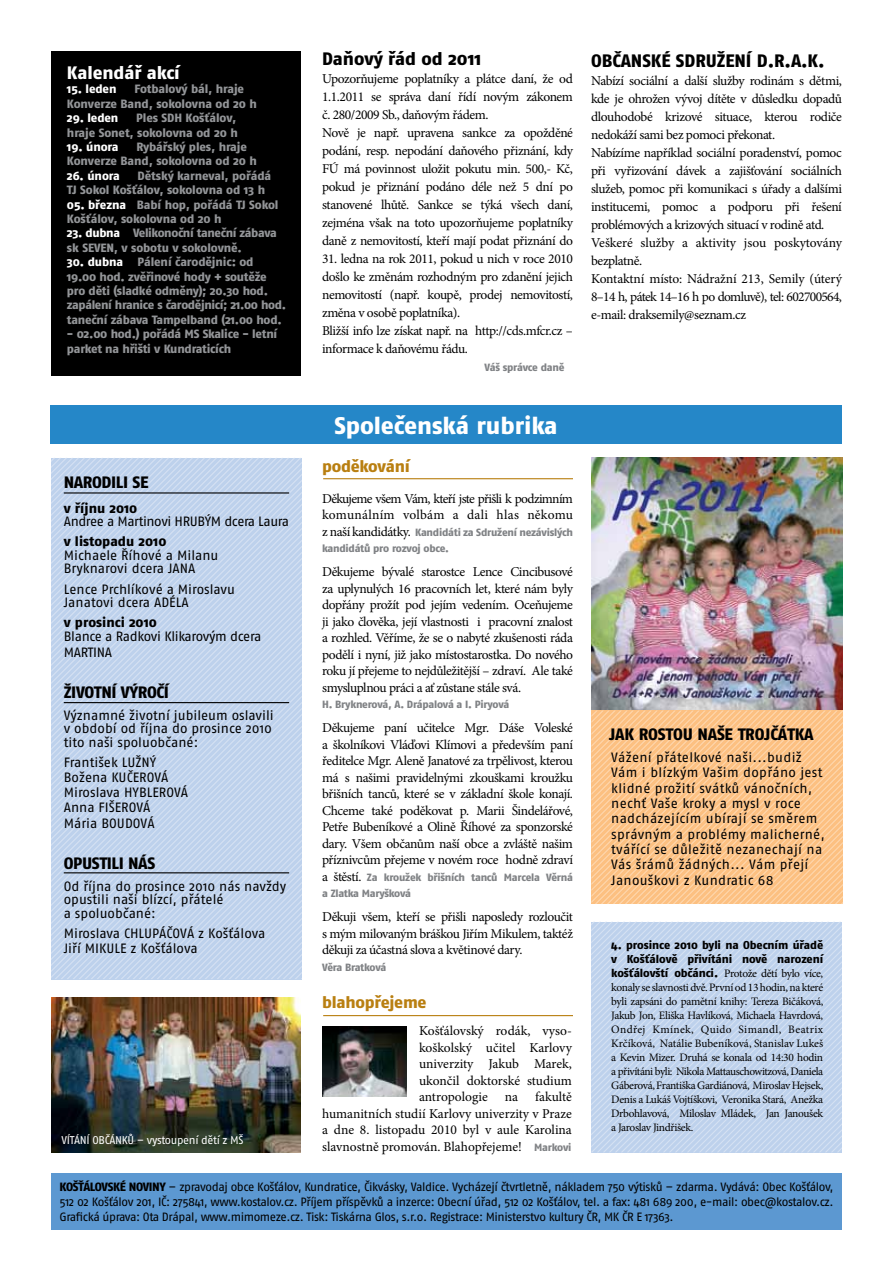
<style>
.page{position:relative;width:893px;height:1263px;background:#fff}
.page>*{position:absolute;margin:0;border:0;box-sizing:border-box;transform-origin:0 0}
.t1{font:800 24px "Fago CS";letter-spacing:-.005em;color:#fff}
.t2{font:800 18px "Fago CS";letter-spacing:-.005em;color:#000}
.t3{font:800 18px "Fago CS";letter-spacing:-.005em;color:#fff}
.t4{font:800 16.5px "Fago CS";letter-spacing:-.025em;color:#000}
.t5{font:800 16.5px "Fago CS";letter-spacing:-.015em;color:#b97f11}
.t6{font:13.5px/18px "Minion Pro";letter-spacing:-.03em;color:#000;text-align:justify}
.t7{font:13.5px/13.5px "Fago CS";color:#000}
.t8{font:13.5px/15.3px "Fago CS";letter-spacing:.02em;color:#000}
.t9{font:800 13.5px "Fago CS";color:#000}
.t10{font:13.5px/16.5px "Fago CS";letter-spacing:-.025em;color:#000}
.t11{font:13.5px "Fago CS";letter-spacing:-.03em;color:#000}
.t12{font:800 12px/14.4px "Fago CS";letter-spacing:-.01em;color:#939598}
.t13{font:12px/15px "Fago CS";letter-spacing:-.035em;color:#000;text-align:justify}
.t14{font:800 12px/14.4px "Fago CS";letter-spacing:-.03em;color:#939598}
.t15{font:800 12px "Fago CS";letter-spacing:-.01em;color:#fff}
.t16{font:11.4px/14px "Minion Pro";letter-spacing:-.035em;color:#000;text-align:justify}
.t17{font:800 11.4px/14px "Fago CS";letter-spacing:-.01em;color:#000}
.t18{font:11.25px "Fago CS";letter-spacing:-.03em;color:#fff}
.t19{font:800 10.5px/16.5px "Fago CS";letter-spacing:-.025em;color:#808285}
.s1{color:#fff}
.s2{font-family:"Minion Pro";font-weight:400;font-size:13.5px;color:#000}
.s3{font-family:"Fago CS";font-weight:800;font-size:10.5px;color:#808285}
.s4{font-family:"Fago CS";font-weight:800}
.s5{font-weight:800}
</style>
<div class="page">
<div style="left:50px;top:405px;width:792px;height:38px;background:#2587c8"></div>
<div style="left:51px;top:1173px;width:791px;height:57px;background:#5c98d1"></div>
<div style="left:51px;top:51px;width:250px;height:324px;background:#000"></div>
<svg style="left:51px;top:458px;width:251px;height:521px;background:#c2d4ec"></svg>
<svg style="left:591px;top:922px;width:251px;height:230px;background:#c4d5ee"></svg>
<hr style="left:64px;top:492px;width:225px;height:1px;background:#000">
<hr style="left:64px;top:702px;width:225px;height:1px;background:#000">
<hr style="left:64px;top:872px;width:225px;height:1px;background:#000">
<img style="left:591px;top:458px;width:251px;height:252px">
<svg style="left:591px;top:710px;width:252px;height:194px;background:#fcc58c"></svg>
<hr style="left:323px;top:478px;width:250px;height:1px;background:#b97f11">
<hr style="left:323px;top:1015px;width:250px;height:1px;background:#b97f11">
<img style="left:322px;top:1026px;width:84px;height:71px">
<img style="left:51px;top:997px;width:250px;height:156px">
<h2 class="t3" style="left:67px;top:62px;width:114px">Kalendář akcí</h2>
<p class="t15" style="left:67px;top:82px;width:51px">15. leden</p>
<p class="t12" style="left:67px;top:82px;width:192px;text-indent:67px">Fotbalový bál, hraje<br>Konverze Band, sokolovna od 20 h</p>
<p class="t15" style="left:67px;top:111px;width:53px">29. leden</p>
<p class="t12" style="left:67px;top:111px;width:172px;text-align:right">Ples SDH Košťálov,<br>hraje Sonet, sokolovna od 20 h</p>
<p class="t15" style="left:67px;top:140px;width:53px">19. února</p>
<p class="t12" style="left:67px;top:139px;width:192px;text-indent:69px">Rybářský ples, hraje<br>Konverze Band, sokolovna od 20 h</p>
<p class="t15" style="left:67px;top:168px;width:54px">26. února</p>
<p class="t12" style="left:67px;top:168px;width:206px;text-indent:71px">Dětský karneval, pořádá<br>TJ Sokol Košťálov, sokolovna od 13 h</p>
<p class="t12" style="left:67px;top:197px;width:213px"><span class="s1">05. března</span> Babí hop, pořádá TJ Sokol<br>Košťálov, sokolovna od 20 h</p>
<p class="t14" style="left:67px;top:226px;width:211px"><span class="s1">23. dubna</span> Velikonoční taneční zábava sk SEVEN, v sobotu v sokolovně.</p>
<p class="t12" style="left:67px;top:255px;width:221px"><span class="s1">30. dubna</span> Pálení čarodějnic: od<br>19.00 hod. zvěřinové hody + soutěže pro děti (sladké odměny); 20.30 hod. zapálení hranice s čarodějnicí; 21.00 hod. taneční zábava Tampelband (21.00 hod.</p>
<p class="t12" style="left:67px;top:327px;width:212px">- 02.00 hod.) pořádá MS Skalice - letní parket na hřišti v Kundraticích</p>
<p class="t4" style="left:64px;top:473px;width:86px">NARODILI SE</p>
<p class="t9" style="left:64px;top:500px;width:75px">v říjnu 2010</p>
<p class="t11" style="left:64px;top:514px;width:227px">Andree a Martinovi HRUBÝM dcera Laura</p>
<p class="t9" style="left:64px;top:533px;width:104px">v listopadu 2010</p>
<p class="t7" style="left:64px;top:548px;width:156px">Michaele Říhové a Milanu<br>Bryknarovi dcera JANA</p>
<p class="t7" style="left:64px;top:582px;width:173px">Lence Prchlíkové a Miroslavu<br>Janatovi dcera ADÉLA</p>
<p class="t9" style="left:64px;top:614px;width:95px">v prosinci 2010</p>
<p class="t10" style="left:64px;top:628px;width:199px">Blance a Radkovi Klikarovým dcera<br>MARTINA</p>
<p class="t4" style="left:64px;top:682px;width:107px">ŽIVOTNÍ VÝROČÍ</p>
<p class="t7" style="left:64px;top:708px;width:212px">Významné životní jubileum oslavili v období od října do prosince 2010 tito naši spoluobčané:</p>
<p class="t7" style="left:64px;top:755px;width:126px;line-height:14.7px">František LUŽNÝ<br>Božena KUČEROVÁ<br>Miroslava HYBLEROVÁ<br>Anna FIŠEROVÁ</p>
<p class="t7" style="left:64px;top:816px;width:92px">Mária BOUDOVÁ</p>
<p class="t4" style="left:64px;top:853px;width:93px">OPUSTILI NÁS</p>
<p class="t7" style="left:64px;top:879px;width:224px">Od října do prosince 2010 nás navždy opustili naši blízcí, přátelé<br>a spoluobčané:</p>
<p class="t7" style="left:64px;top:926px;width:203px;line-height:14.7px">Miroslava CHLUPÁČOVÁ z Košťálova<br>Jiří MIKULE z Košťálova</p>
<p class="t18" style="left:62px;top:1134px;width:183px">VÍTÁNÍ OBČÁNKŮ – vystoupení dětí z MŠ</p>
<h2 class="t2" style="left:322px;top:48px;width:161px">Daňový řád od 2011</h2>
<p class="t6" style="left:322px;top:70px;width:252px;text-align:left">Upozorňujeme poplatníky a plátce daní, že od 1.1.2011 se správa daní řídí novým zákonem č. 280/2009 Sb., daňovým řádem.<br>Nově je např. upravena sankce za opožděné podání, resp. nepodání daňového přiznání, kdy FÚ má povinnost uložit pokutu min. 500,- Kč, pokud je přiznání podáno déle než 5 dní po stanovené lhůtě. Sankce se týká všech daní, zejména však na toto upozorňujeme poplatníky daně z nemovitostí, kteří mají podat přiznání do</p>
<p class="t6" style="left:322px;top:250px;width:252px;text-align:left">31. ledna na rok 2011, pokud u nich v roce 2010 došlo ke změnám rozhodným pro zdanění jejich nemovitostí (např. koupě, prodej nemovitostí, změna v osobě poplatníka).<br>Bližší info lze získat např. na http://cds.mfcr.cz – informace k daňovému řádu.</p>
<p class="t19" style="left:484px;top:359px;width:82px">Váš správce daně</p>
<h1 class="t1" style="left:334px;top:411px;width:225px">Společenská rubrika</h1>
<p class="t5" style="left:322px;top:456px;width:89px">poděkování</p>
<p class="t6" style="left:322px;top:490px;width:252px;line-height:16.5px">Děkujeme všem Vám, kteří jste přišli k podzimním komunálním volbám a dali hlas někomu</p>
<p class="t19" style="left:322px;top:524px;width:252px"><span class="s2">z naší kandidátky.</span> Kandidáti za Sdružení nezávislých kandidátů pro rozvoj obce.</p>
<p class="t6" style="left:322px;top:564px;width:252px;line-height:16.5px">Děkujeme bývalé starostce Lence Cincibusové za uplynulých 16 pracovních let, které nám byly dopřány prožít pod jejím vedením. Oceňujeme ji jako člověka, její vlastnosti i pracovní znalost a rozhled. Věříme, že se o nabyté zkušenosti ráda podělí i nyní, již jako místostarostka. Do nového roku jí přejeme to nejdůležitější – zdraví. Ale také smysluplnou práci a ať zůstane stále svá.</p>
<p class="t19" style="left:322px;top:696px;width:189px">H. Bryknerová, A. Drápalová a I. Piryová</p>
<p class="t6" style="left:322px;top:720px;width:252px;line-height:16.5px">Děkujeme paní učitelce Mgr. Dáše Voleské a školníkovi Vláďovi Klímovi a především paní ředitelce Mgr. Aleně Janatové za trpělivost, kterou má s našimi pravidelnými zkouškami kroužku břišních tanců, které se v základní škole konají.<br>Chceme také poděkovat p. Marii Šindelářové, Petře Bubeníkové a Olině Říhové za sponzorské dary. Všem občanům naší obce a zvláště našim příznivcům přejeme v novém roce hodně zdraví</p>
<p class="t19" style="left:322px;top:869px;width:252px"><span class="s2">a štěstí.</span> Za kroužek břišních tanců Marcela Věrná a Zlatka Maryšková</p>
<p class="t6" style="left:322px;top:909px;width:252px;line-height:16.5px">Děkuji všem, kteří se přišli naposledy rozloučit s mým milovaným bráškou Jiřím Mikulem, taktéž děkuji za účastná slova a květinové dary.</p>
<p class="t19" style="left:322px;top:959px;width:66px">Věra Bratková</p>
<p class="t5" style="left:322px;top:993px;width:106px">blahopřejeme</p>
<p class="t6" style="left:419px;top:1022px;width:154px;line-height:16.5px">Košťálovský rodák, vyso&shy;koškolský učitel Karlovy univerzity Jakub Marek, ukončil doktorské studium antropologie</p>
<p class="t6" style="left:322px;top:1088px;width:251px;line-height:16.5px;text-indent:213px">fakultě humanitních studií Karlovy univerzity v Praze a dne 8. listopadu 2010 byl v aule Karolina slavnostně promován. Blahopřejeme! <span class="s3">Markovi</span></p>
<p class="t6" style="left:505px;top:1088px;width:15px">na</p>
<h2 class="t2" style="left:591px;top:50px;width:235px">OBČANSKÉ SDRUŽENÍ D.R.A.K.</h2>
<p class="t6" style="left:591px;top:72px;width:252px;text-align:left">Nabízí sociální a další služby rodinám s dětmi, kde je ohrožen vývoj dítěte v důsledku dopadů dlouhodobé krizové situace, kterou rodiče nedokáží sami bez pomoci překonat.<br>Nabízíme například sociální poradenství, pomoc při vyřizování dávek a zajišťování sociálních služeb, pomoc při komunikaci s úřady a dalšími institucemi, pomoc a podporu při řešení problémových a krizových situací v rodině atd.<br>Veškeré služby a aktivity jsou poskytovány bezplatně.<br>Kontaktní místo: Nádražní 213, Semily (úterý 8–14 h, pátek 14–16 h po domluvě), tel: 602700564, e-mail: draksemily@seznam.cz</p>
<p class="t4" style="left:609px;top:725px;width:206px">JAK ROSTOU NAŠE TROJČÁTKA</p>
<p class="t8" style="left:611px;top:749px;width:215px">Vážení přátelkové naši...budiž<br>Vám i blízkým Vašim dopřáno jest klidné prožití svátků vánočních, nechť Vaše kroky a mysl v roce nadcházejícím ubírají se směrem správným a problémy malicherné, tvářící se důležitě nezanechají na<br>Vás šrámů žádných... Vám přejí<br>Janouškovi z Kundratic 68</p>
<p class="t17" style="left:611px;top:938px;width:213px">4. prosince 2010 byli na Obecním úřadě v Košťálově přivítáni nově narození</p>
<p class="t16" style="left:611px;top:967px;width:213px"><span class="s4">košťálovští občánci.</span> Protože dětí bylo více, konaly se slavnosti dvě. První od 13 hodin, na které byli zapsáni do pamětní knihy: Tereza Bičáková, Jakub Jon, Eliška Havlíková, Michaela Havrdová, Ondřej Kmínek, Quido Simandl, Beatrix Krčíková, Natálie Bubeníková, Stanislav Lukeš a Kevin Mizer. Druhá se konala od 14:30 hodin a přivítáni byli: Nikola Mattauschowitzová, Daniela Gáberová, Františka Gardiánová, Miroslav Hejsek, Denis a Lukáš Vojtíškovi, Veronika Stará, Anežka Drbohlavová, Miloslav Mládek, Jan Janoušek a Jaroslav Jindřišek.</p>
<p class="t13" style="left:60px;top:1179px;width:775px"><span class="s5">KOŠŤÁLOVSKÉ NOVINY</span> – zpravodaj obce Košťálov, Kundratice, Čikvásky, Valdice. Vycházejí čtvrtletně, nákladem 750 výtisků – zdarma. Vydává: Obec Košťálov, 512 02 Košťálov 201, IČ: 275841, www.kostalov.cz. Příjem příspěvků a inzerce: Obecní úřad, 512 02 Košťálov, tel. a fax: 481 689 200, e-mail: obec@kostalov.cz.<br>Grafická úprava: Ota Drápal, www.mimomeze.cz. Tisk: Tiskárna Glos, s.r.o. Registrace: Ministerstvo kultury ČR, MK ČR E 17363.</p>
</div>
